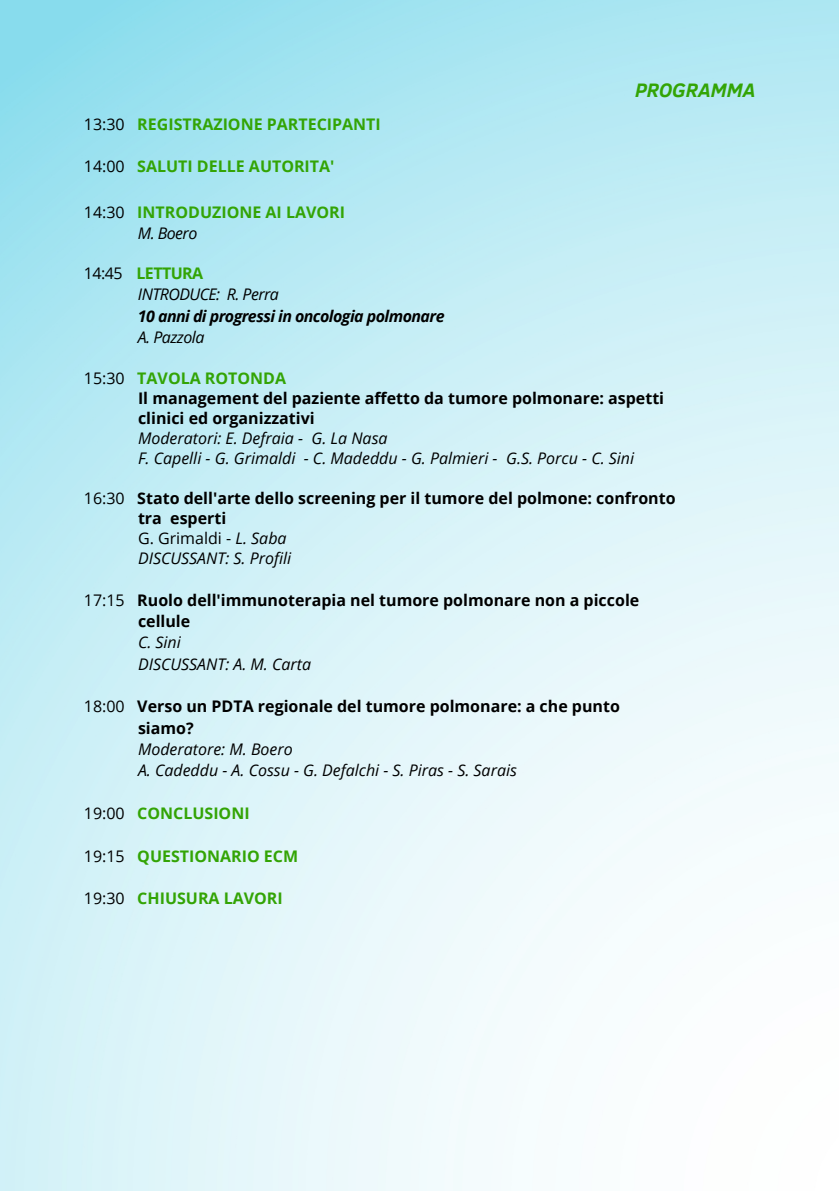
<style>
.page{position:relative;width:839px;height:1191px;background:#fff}
.page>*{position:absolute;margin:0;border:0;box-sizing:border-box;transform-origin:0 0}
.t1{font:italic 700 20px "Clear Sans";color:#33a405}
.t2{font:700 16px "Open Sans";color:#000}
.t3{font:italic 16px "Open Sans";color:#000}
.t4{font:700 16px "Open Sans";color:#33a405}
.t5{font:italic 700 16px "Open Sans";letter-spacing:-.035em;color:#000}
.t6{font:italic 16px "Open Sans";letter-spacing:-.035em;color:#000}
.t7{font:16px "Open Sans";color:#000}
.t8{font:700 16px "Open Sans";letter-spacing:-.035em;color:#33a405}
.s1{font-weight:400;color:#000}
.s2{font-weight:400}
.s3{font-style:italic}
</style>
<div class="page">
<p class="t1" style="left:635px;top:76px;width:122px">PROGRAMMA</p>
<p class="t4" style="left:84px;top:112px;width:298px"><span class="s1">13:30</span> REGISTRAZIONE PARTECIPANTI</p>
<p class="t4" style="left:84px;top:155px;width:252px"><span class="s1">14:00</span> SALUTI DELLE AUTORITA'</p>
<p class="t4" style="left:84px;top:200px;width:262px"><span class="s1">14:30</span> INTRODUZIONE AI LAVORI</p>
<p class="t3" style="left:138px;top:222px;width:61px">M. Boero</p>
<p class="t8" style="left:84px;top:262px;width:121px"><span class="s1">14:45</span> LETTURA</p>
<p class="t6" style="left:138px;top:283px;width:142px">INTRODUCE: R. Perra</p>
<p class="t5" style="left:138px;top:304px;width:308px">10 anni di progressi in oncologia polmonare</p>
<p class="t6" style="left:138px;top:326px;width:68px">A. Pazzola</p>
<p class="t4" style="left:84px;top:367px;width:204px"><span class="s1">15:30</span> TAVOLA ROTONDA</p>
<p class="t2" style="left:138px;top:387px;width:527px">Il management del paziente affetto da tumore polmonare: aspetti</p>
<p class="t2" style="left:138px;top:407px;width:178px">clinici ed organizzativi</p>
<p class="t3" style="left:138px;top:427px;width:251px">Moderatori: E. Defraia - G. La Nasa</p>
<p class="t3" style="left:138px;top:447px;width:497px">F. Capelli - G. Grimaldi - C. Madeddu - G. Palmieri - G.S. Porcu - C. Sini</p>
<p class="t2" style="left:84px;top:487px;width:593px"><span class="s2">16:30</span> Stato dell'arte dello screening per il tumore del polmone: confronto</p>
<p class="t2" style="left:138px;top:507px;width:90px">tra esperti</p>
<p class="t7" style="left:138px;top:527px;width:150px">G. Grimaldi - <span class="s3">L. Saba</span></p>
<p class="t3" style="left:138px;top:547px;width:155px">DISCUSSANT: S. Profili</p>
<p class="t2" style="left:84px;top:588px;width:557px"><span class="s2">17:15</span> Ruolo dell'immunoterapia nel tumore polmonare non a piccole</p>
<p class="t2" style="left:138px;top:610px;width:54px">cellule</p>
<p class="t3" style="left:138px;top:631px;width:44px">C. Sini</p>
<p class="t3" style="left:138px;top:652px;width:174px">DISCUSSANT: A. M. Carta</p>
<p class="t2" style="left:84px;top:695px;width:537px"><span class="s2">18:00</span> Verso un PDTA regionale del tumore polmonare: a che punto</p>
<p class="t2" style="left:138px;top:716px;width:57px">siamo?</p>
<p class="t3" style="left:138px;top:738px;width:156px">Moderatore: M. Boero</p>
<p class="t3" style="left:138px;top:759px;width:380px">A. Cadeddu - A. Cossu - G. Defalchi - S. Piras - S. Sarais</p>
<p class="t4" style="left:84px;top:802px;width:167px"><span class="s1">19:00</span> CONCLUSIONI</p>
<p class="t4" style="left:84px;top:844px;width:216px"><span class="s1">19:15</span> QUESTIONARIO ECM</p>
<p class="t4" style="left:84px;top:887px;width:200px"><span class="s1">19:30</span> CHIUSURA LAVORI</p>
</div>
